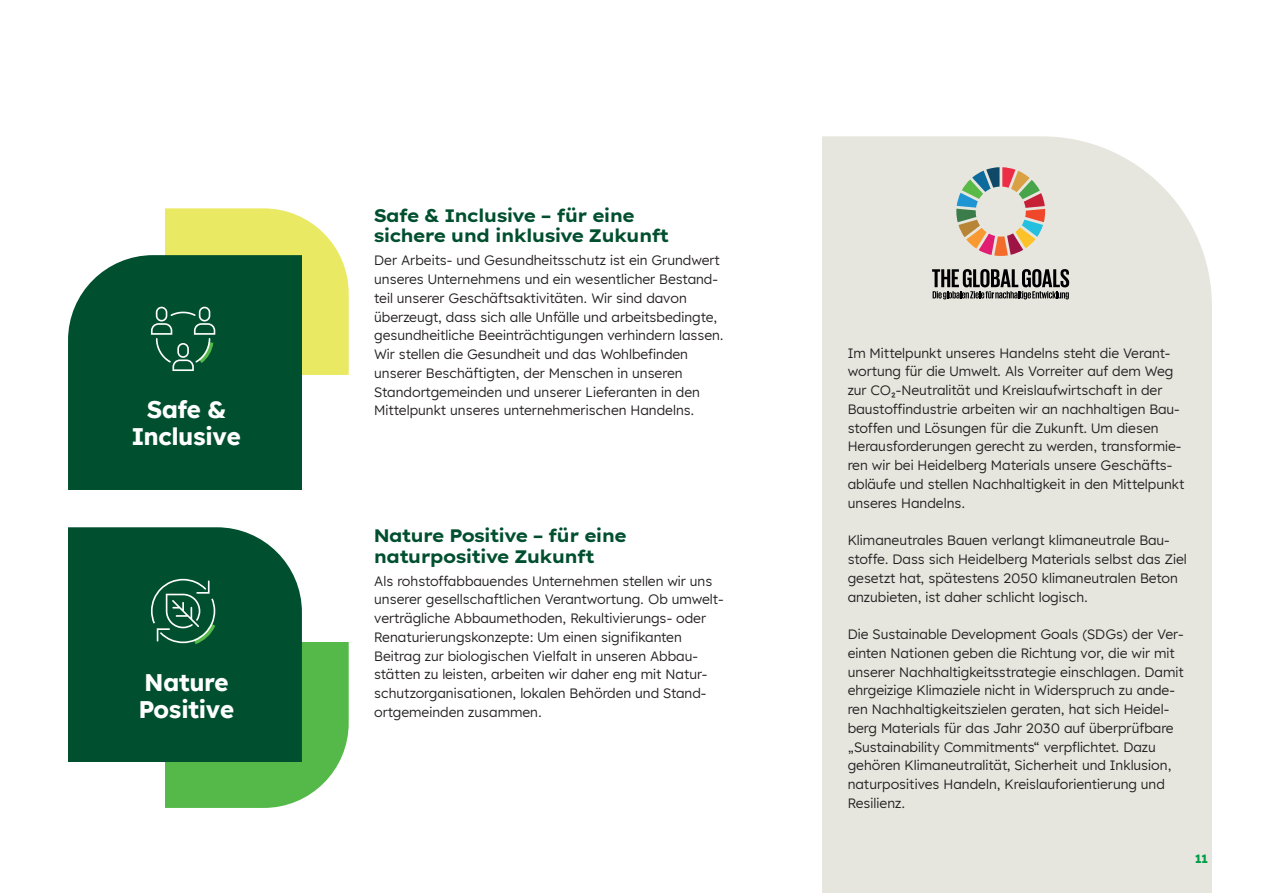
<style>
.page{position:relative;width:1263px;height:893px;background:#fff}
.page>*{position:absolute;margin:0;border:0;box-sizing:border-box;transform-origin:0 0}
.t1{font:700 24px/27px "Lexend HM";color:#fff;text-align:center}
.t2{font:700 18px/20.7px "Lexend Exa HM";color:#004f2f}
.t3{font:13.5px/18.8px "Lexend HM";color:#231f20}
.t4{font:700 12px "Lexend HM";color:#009d48}
</style>
<div class="page">
<div style="left:822px;top:136px;width:390px;height:757px;background:#e7e6de"></div>
<div style="left:68px;top:255px;width:234px;height:234px;background:#004f2f"></div>
<svg style="left:151px;top:208px;width:198px;height:166px;background:#6f9955"></svg>
<div style="left:68px;top:527px;width:227px;height:234px;background:#004f2f"></div>
<svg style="left:151px;top:579px;width:198px;height:229px;background:#36814f"></svg>
<svg style="left:956px;top:167px;width:89px;height:89px;background:#c4b5a6"></svg>
<svg style="left:932px;top:269px;width:137px;height:30px;background:#7c7c78"></svg>
<h1 class="t1" style="left:132px;top:395px;width:110px">Safe &amp;<br>Inclusive</h1>
<h1 class="t1" style="left:139px;top:667px;width:97px;text-align:left">Nature<br>Positive</h1>
<h2 class="t2" style="left:374px;top:204px;width:296px">Safe &amp; Inclusive – für eine sichere und inklusive Zukunft</h2>
<p class="t3" style="left:374px;top:250px;width:351px">Der Arbeits- und Gesundheitsschutz ist ein Grundwert unseres Unternehmens und ein wesentlicher Bestand&shy;teil unserer Geschäftsaktivitäten. Wir sind davon überzeugt, dass sich alle Unfälle und arbeitsbedingte, gesundheitliche Beeinträchtigungen verhindern lassen.<br>Wir stellen die Gesundheit und das Wohlbefinden unserer Beschäftigten, der Menschen in unseren Standortgemeinden und unserer Lieferanten in den Mittelpunkt unseres unternehmerischen Handelns.</p>
<h2 class="t2" style="left:374px;top:524px;width:254px">Nature Positive – für eine naturpositive Zukunft</h2>
<p class="t3" style="left:374px;top:571px;width:351px">Als rohstoffabbauendes Unternehmen stellen wir uns unserer gesellschaftlichen Verantwortung. Ob umwelt&shy;verträgliche Abbaumethoden, Rekultivierungs- oder Renaturierungskonzepte: Um einen signifikanten Beitrag zur biologischen Vielfalt in unseren Abbau&shy;stätten zu leisten, arbeiten wir daher eng mit Natur&shy;schutzorganisationen, lokalen Behörden und Stand&shy;ortgemeinden zusammen.</p>
<p class="t3" style="left:848px;top:343px;width:338px">Im Mittelpunkt unseres Handelns steht die Verant&shy;wortung für die Umwelt. Als Vorreiter auf dem Weg zur CO₂-Neutralität und Kreislaufwirtschaft in der Baustoffindustrie arbeiten wir an nachhaltigen Bau&shy;stoffen und Lösungen für die Zukunft. Um diesen Herausforderungen gerecht zu werden, transformie&shy;ren wir bei Heidelberg Materials unsere Geschäfts&shy;abläufe und stellen Nachhaltigkeit in den Mittelpunkt unseres Handelns.</p>
<p class="t3" style="left:848px;top:530px;width:341px">Klimaneutrales Bauen verlangt klimaneutrale Bau&shy;stoffe. Dass sich Heidelberg Materials selbst das Ziel gesetzt hat, spätestens 2050 klimaneutralen Beton anzubieten, ist daher schlicht logisch.</p>
<p class="t3" style="left:848px;top:624px;width:338px">Die Sustainable Development Goals (SDGs) der Ver&shy;einten Nationen geben die Richtung vor, die wir mit unserer Nachhaltigkeitsstrategie einschlagen. Damit ehrgeizige Klimaziele nicht in Widerspruch zu ande&shy;ren Nachhaltigkeitszielen geraten, hat sich Heidel&shy;berg Materials für das Jahr 2030 auf überprüfbare „Sustainability Commitments“ verpflichtet. Dazu gehören Klimaneutralität, Sicherheit und Inklusion, naturpositives Handeln, Kreislauforientierung und Resilienz.</p>
<p class="t4" style="left:1195px;top:849px;width:14px">11</p>
</div>
